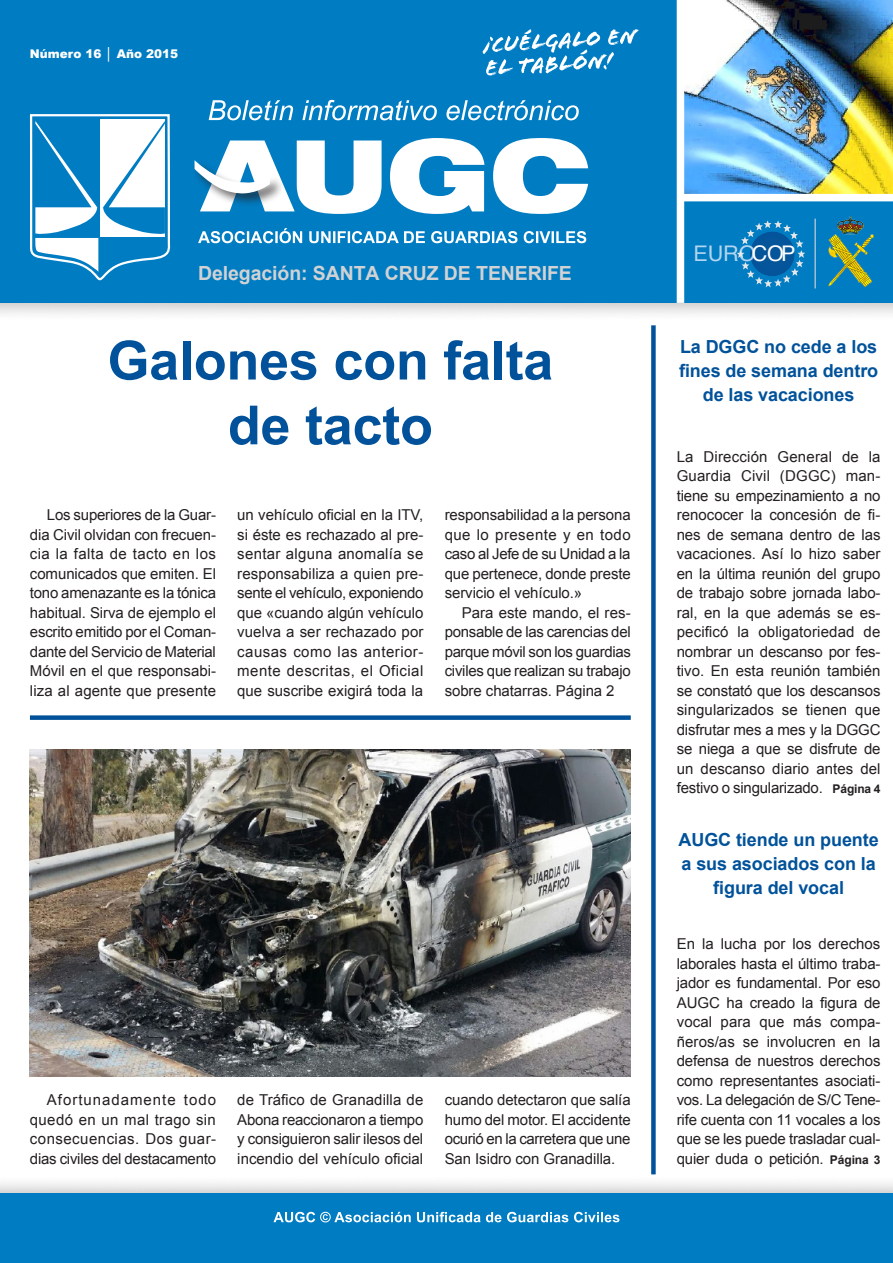
<style>
.page{position:relative;width:893px;height:1263px;background:#fff}
.page>*{position:absolute;margin:0;border:0;box-sizing:border-box;transform-origin:0 0}
.Titular_Centrado{font:700 54px "Arial";letter-spacing:-.005em;color:#01529a}
.t1{font:21.45px "Helvetica";color:#b4d5f0}
.t2{font:700 19.5px "Arial";letter-spacing:-.005em;color:#d1d2d4}
.Titular_Izquierda_Pe{font:700 18px/24px "Arial";letter-spacing:-.005em;color:#01529a;text-align:center}
.Texto{font:15px/19.5px "Arial";letter-spacing:-.005em;color:#231f20;text-align:justify}
.Texto_Bandera{font:15px/19.5px "Arial";letter-spacing:-.01em;color:#231f20;text-align:justify}
.t3{font:900 12px "Arial";color:#fff}
.s1{color:#fff}
.s2{font-weight:700;font-size:12px}
</style>
<div class="page">
<div style="left:0;top:0;width:893px;height:322px;background:#231f20;opacity:.25"></div>
<div style="left:0;top:0;width:893px;height:303px;background:#007cc2"></div>
<div style="left:0;top:1174px;width:893px;height:89px;background:#231f20;opacity:.25"></div>
<div style="left:0;top:1194px;width:893px;height:69px;background:#007cc2"></div>
<svg style="left:390px;top:138px;width:94px;height:76px"></svg>
<svg style="left:493px;top:138px;width:95px;height:76px"></svg>
<div style="left:192px;top:160px;width:92px;height:48px;background:#231f20;opacity:.65"></div>
<svg style="left:195px;top:141px;width:187px;height:73px"></svg>
<svg style="left:29px;top:114px;width:142px;height:167px"></svg>
<svg style="left:737px;top:220px;width:68px;height:67px"></svg>
<svg style="left:209px;top:100px;width:370px;height:20px"></svg>
<svg style="left:198px;top:228px;width:388px;height:15px"></svg>
<img style="left:684px;top:0;width:209px;height:194px">
<svg style="left:483px;top:29px;width:156px;height:47px"></svg>
<img style="left:829px;top:217px;width:45px;height:70px">
<hr style="left:815px;top:219px;width:1px;height:69px;background:#d5d6d8">
<div style="left:680px;top:194px;width:213px;height:7px;background:#fff"></div>
<div style="left:677px;top:0;width:7px;height:303px;background:#fff"></div>
<svg style="left:273px;top:1212px;width:346px;height:10px"></svg>
<div style="left:651px;top:325px;width:5px;height:849px;background:#01529a"></div>
<img style="left:30px;top:750px;width:601px;height:327px">
<div style="left:30px;top:715px;width:601px;height:5px;background:#01529a"></div>
<p class="t3" style="left:30px;top:45px;width:150px">Número 16 │ Año 2015</p>
<h3 class="t2" style="left:198px;top:260px;width:375px">Delegación: SANTA CRUZ DE TENERIFE</h3>
<p class="Titular_Centrado" style="left:107px;top:324px;width:447px">Galones con falta</p>
<p class="Titular_Centrado" style="left:228px;top:389px;width:207px">de tacto</p>
<p class="Texto" style="left:30px;top:505px;width:188px;text-indent:17px">Los superiores de la Guar&shy;dia Civil olvidan con frecuen&shy;cia la falta de tacto en los comunicados que emiten. El tono amenazante es la tónica habitual. Sirva de ejemplo el escrito emitido por el Coman&shy;dante del Servicio de Material Móvil en el que responsabi&shy;liza al agente que presente</p>
<p class="Texto" style="left:237px;top:505px;width:188px">un vehículo oficial en la ITV, si éste es rechazado al pre&shy;sentar alguna anomalía se responsabiliza a quien pre&shy;sente el vehículo, exponiendo que «cuando algún vehículo vuelva a ser rechazado por causas como las anterior&shy;mente descritas, el Oficial que suscribe exigirá toda la</p>
<p class="Texto" style="left:445px;top:505px;width:188px">responsabilidad a la persona que lo presente y en todo caso al Jefe de su Unidad a la que pertenece, donde preste servicio el vehículo.»</p>
<p class="Texto" style="left:445px;top:603px;width:188px;text-indent:17px">Para este mando, el res&shy;ponsable de las carencias del parque móvil son los guardias civiles que realizan su trabajo sobre chatarras. Página 2</p>
<p class="Texto" style="left:30px;top:1090px;width:188px;text-indent:17px">Afortunadamente todo quedó en un mal trago sin consecuencias. Dos guar&shy;dias civiles del destacamento</p>
<p class="Texto" style="left:237px;top:1090px;width:188px">de Tráfico de Granadilla de Abona reaccionaron a tiempo y consiguieron salir ilesos del incendio del vehículo oficial</p>
<p class="Texto" style="left:445px;top:1090px;width:188px">cuando detectaron que salía humo del motor. El accidente ocurió en la carretera que une San Isidro con Granadilla.</p>
<h2 class="t1" style="left:693px;top:237px;width:104px">EURO <span class="s1">COP</span></h2>
<p class="Titular_Izquierda_Pe" style="left:679px;top:335px;width:201px">La DGGC no cede a los fines de semana dentro de las vacaciones</p>
<p class="Texto_Bandera" style="left:677px;top:447px;width:205px">La Dirección General de la Guardia Civil (DGGC) man&shy;tiene su empezinamiento a no renococer la concesión de fi&shy;nes de semana dentro de las vacaciones. Así lo hizo saber en la última reunión del grupo de trabajo sobre jornada labo&shy;ral, en la que además se es&shy;pecificó la obligatoriedad de nombrar un descanso por fes&shy;tivo. En esta reunión también se constató que los descansos singularizados se tienen que disfrutar mes a mes y la DGGC se niega a que se disfrute de un descanso diario antes del festivo o singularizado. <span class="s2">Página 4</span></p>
<p class="Titular_Izquierda_Pe" style="left:678px;top:828px;width:202px">AUGC tiende un puente a sus asociados con la figura del vocal</p>
<p class="Texto_Bandera" style="left:677px;top:934px;width:205px">En la lucha por los derechos laborales hasta el último traba&shy;jador es fundamental. Por eso AUGC ha creado la figura de vocal para que más compa&shy;ñeros/as se involucren en la defensa de nuestros derechos como representantes asociati&shy;vos. La delegación de S/C Tene&shy;rife cuenta con 11 vocales a los que se les puede trasladar cual&shy;quier duda o petición. <span class="s2">Página 3</span></p>
</div>
